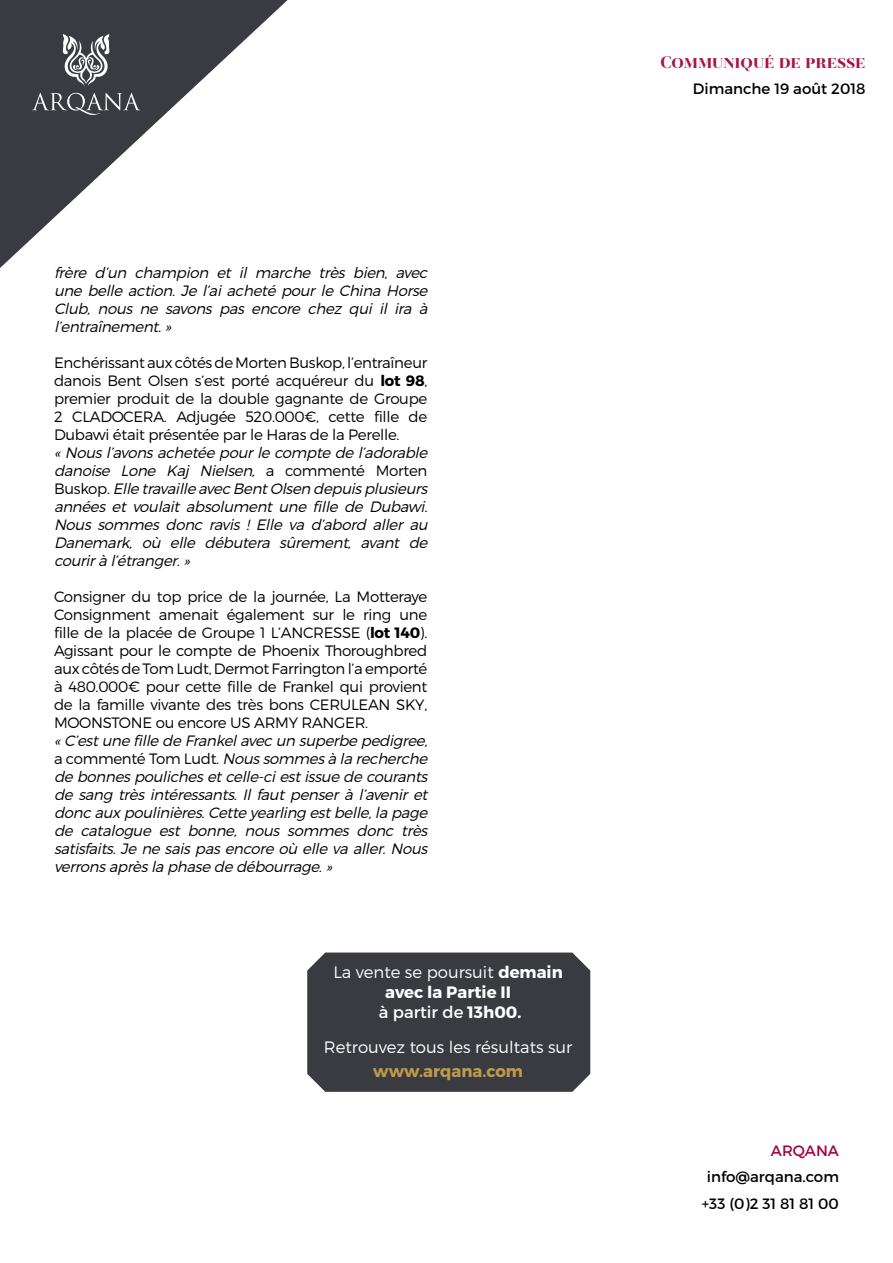
<style>
.page{position:relative;width:893px;height:1263px;background:#fff}
.page>*{position:absolute;margin:0;border:0;box-sizing:border-box;transform-origin:0 0}
.t1{font:900 18px "Revista";color:#a61548}
.t2{font:700 16.5px/19.8px "Montserrat";color:#fff;text-align:center}
.t3{font:300 16.5px "Montserrat";color:#fff}
.t4{font:700 16.5px "Montserrat";color:#c09949}
.t5{font:italic 300 15px/18px "Montserrat";letter-spacing:-.045em;color:#000;text-align:justify}
.t6{font:300 15px/18px "Montserrat";letter-spacing:-.02em;color:#000;text-align:justify}
.t7{font:15px/26.5px "Montserrat";color:#020203;text-align:center}
.t8{font:15px "Montserrat";color:#000}
.t9{font:15px "Montserrat";color:#a40344}
.s1{font-weight:700}
.s2{font-style:normal}
.s3{font-weight:300}
.s4{font-weight:400}
</style>
<div class="page">
<svg style="left:0;top:0;width:288px;height:268px"></svg>
<svg style="left:63px;top:34px;width:46px;height:52px"></svg>
<svg style="left:32px;top:93px;width:108px;height:22px;background:#5c5e63"></svg>
<div style="left:307px;top:952px;width:283px;height:140px;background:#393b41"></div>
<p class="t5" style="left:54px;top:264px;width:379px">frère d’un champion et il marche très bien, avec une belle action. Je l’ai acheté pour le China Horse Club, nous ne savons pas encore chez qui il ira à l’entraînement.»</p>
<p class="t6" style="left:54px;top:354px;width:375px">Enchérissant aux côtés de Morten Buskop, l’entraîneur danois Bent Olsen s’est porté acquéreur du <span class="s1">lot 98</span>, premier produit de la double gagnante de Groupe 2 CLADOCERA. Adjugée 520.000€, cette fille de Dubawi était présentée par le Haras de la Perelle.</p>
<p class="t5" style="left:54px;top:444px;width:379px;text-align:left">«Nousl’avonsachetée pourle compte de l’adorable danoise Lone Kaj Nielsen, <span class="s2">a c o m m e n t é M o rt e n B u s ko p .</span> Elle travaille avec BentOlsen depuisplusieurs années et voulait absolument une fille de Dubawi.<br>Nous sommes donc ravis ! Elle va d’abord aller au Danemark, où elle débutera sûrement, avant de courirà l’étranger.»</p>
<p class="t6" style="left:54px;top:588px;width:375px">Consigner du top price de la journée, La Motteraye Consignment amenait également sur le ring une fille de la placée de Groupe 1 L’ANCRESSE (<span class="s1">lot 140</span>).<br>Agissant pour le compte de Phoenix Thoroughbred aux côtés de Tom Ludt, Dermot Farrington l’a emporté à 480.000€ pour cette fille de Frankel qui provient de la famille vivante des très bons CERULEAN SKY, MOONSTONE ou encore US ARMY RANGER.</p>
<p class="t5" style="left:54px;top:732px;width:379px">«C’estune fille de Frankelavec un superbe pedigree, <span class="s2">a c o m m e n té To m L u d t .</span> Noussommesà la recherche de bonnespoulichesetcelle-ciestissue de courants de sang très intéressants. Il faut penser à l’avenir et donc aux poulinières.Cette yearling estbelle,la page de catalogue est bonne, nous sommes donc très satisfaits. Je ne sais pas encore où elle va aller. Nous verronsaprèsla phase de débourrage.»</p>
<p class="t2" style="left:333px;top:963px;width:231px"><span class="s3">La vente se poursuit</span> demain avec la Partie II<br><span class="s4">à partir de</span> 13h00.</p>
<p class="t3" style="left:324px;top:1037px;width:250px">Retrouvez tous les résultats sur</p>
<p class="t4" style="left:373px;top:1061px;width:151px">www.arqana.com</p>
<p class="t1" style="left:660px;top:52px;width:207px">Communiqué de presse</p>
<p class="t8" style="left:693px;top:79px;width:174px">Dimanche 19 août 2018</p>
<p class="t9" style="left:771px;top:1141px;width:70px">ARQANA</p>
<p class="t7" style="left:702px;top:1164px;width:139px">info@arqana.com +33 (0)2 31 81 81 00</p>
</div>
